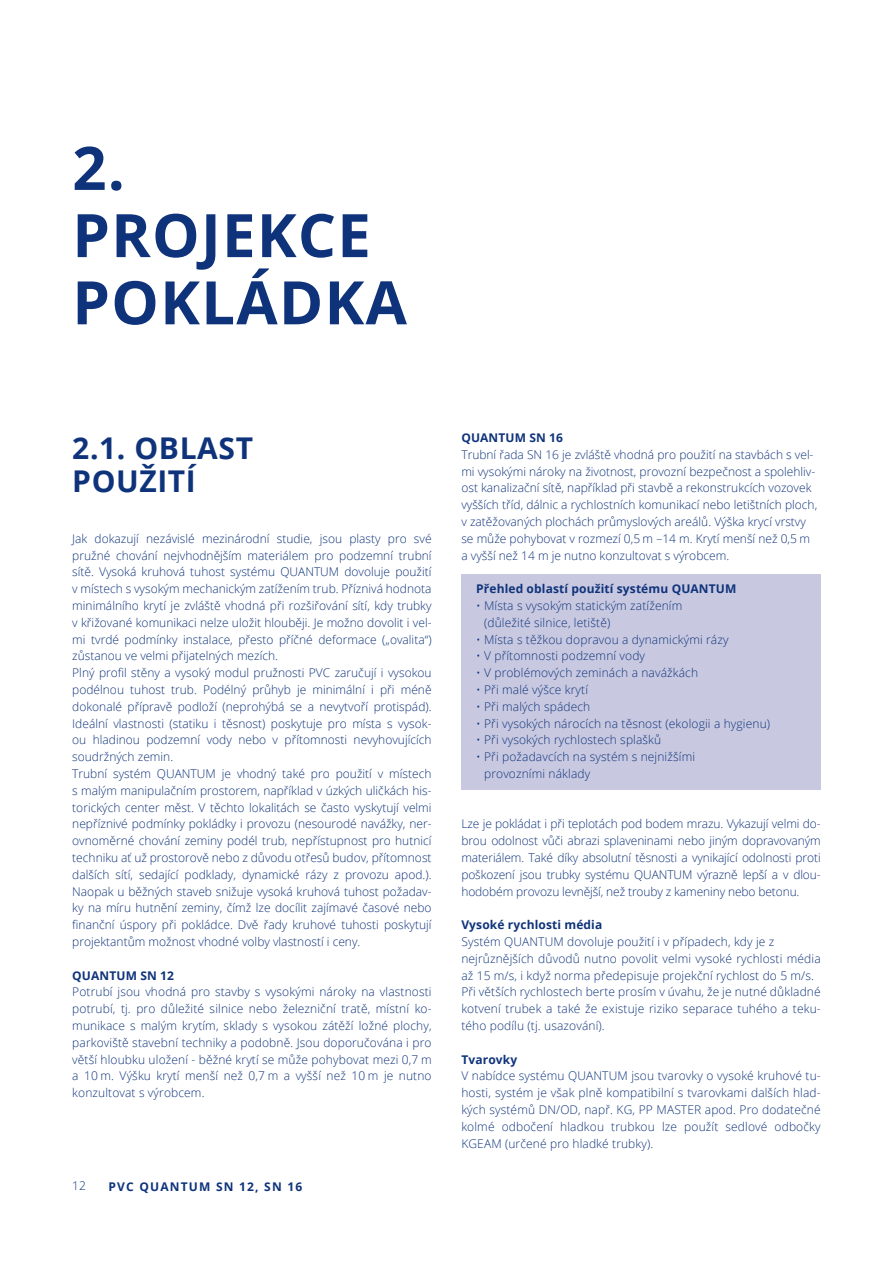
<style>
.page{position:relative;width:893px;height:1263px;background:#fff}
.page>*{position:absolute;margin:0;border:0;box-sizing:border-box;transform-origin:0 0}
.t1{font:700 60px/67.2px "Open Sans";letter-spacing:.02em;color:#0f337b}
.t2{font:700 30px/33.6px "Open Sans";letter-spacing:.02em;color:#0f337b}
.t3{font:300 12px/16.8px "Open Sans";color:#0f337b}
.t4{font:700 12px "Open Sans";letter-spacing:.01em;color:#0f337b}
.t5{font:700 12px "Open Sans";letter-spacing:.1em;color:#0f337b}
</style>
<div class="page">
<div style="left:461px;top:574px;width:360px;height:216px;background:#c8c9e0"></div>
<h1 class="t1" style="left:72px;top:133px;width:336px">2.<br>PROJEKCE<br>POKLÁDKA</h1>
<h2 class="t2" style="left:72px;top:430px;width:182px">2.1. OBLAST<br>POUŽITÍ</h2>
<p class="t3" style="left:72px;top:530px;width:361px">Jak dokazují nezávislé mezinárodní studie, jsou plasty pro své pružné chování nejvhodnějším materiálem pro podzemní trubní sítě. Vysoká kruhová tuhost systému QUANTUM dovoluje použití v místech s vysokým mechanickým zatížením trub. Příznivá hodnota minimálního krytí je zvláště vhodná při rozšiřování sítí, kdy trubky v křižované komunikaci nelze uložit hlouběji. Je možno dovolit i vel&shy;mi tvrdé podmínky instalace, přesto příčné deformace („ovalita“) zůstanou ve velmi přijatelných mezích.<br>Plný profil stěny a vysoký modul pružnosti PVC zaručují i vysokou podélnou tuhost trub. Podélný průhyb je minimální i při méně dokonalé přípravě podloží (neprohýbá se a nevytvoří protispád).<br>Ideální vlastnosti (statiku i těsnost) poskytuje pro místa s vysok&shy;ou hladinou podzemní vody nebo v přítomnosti nevyhovujících soudržných zemin.<br>Trubní systém QUANTUM je vhodný také pro použití v místech s malým manipulačním prostorem, například v úzkých uličkách his&shy;torických center měst. V těchto lokalitách se často vyskytují velmi nepříznivé podmínky pokládky i provozu (nesourodé navážky, ner&shy;ovnoměrné chování zeminy podél trub, nepřístupnost pro hutnicí techniku ať už prostorově nebo z důvodu otřesů budov, přítomnost dalších sítí, sedající podklady, dynamické rázy z provozu apod.).<br>Naopak u běžných staveb snižuje vysoká kruhová tuhost požadav&shy;ky na míru hutnění zeminy, čímž lze docílit zajímavé časové nebo finanční úspory při pokládce. Dvě řady kruhové tuhosti poskytují projektantům možnost vhodné volby vlastností i ceny.</p>
<p class="t4" style="left:72px;top:967px;width:103px">QUANTUM SN 12</p>
<p class="t3" style="left:72px;top:983px;width:361px;text-align:justify">Potrubí jsou vhodná pro stavby s vysokými nároky na vlastnosti potrubí, tj. pro důležité silnice nebo železniční tratě, místní ko&shy;munikace s malým krytím, sklady s vysokou zátěží ložné plochy, parkoviště stavební techniky a podobně. Jsou doporučována i pro větší hloubku uložení - běžné krytí se může pohybovat mezi 0,7 m a 10 m. Výšku krytí menší než 0,7 m a vyšší než 10 m je nutno konzultovat s výrobcem.</p>
<p class="t3" style="left:72px;top:1177px;width:15px">12</p>
<p class="t5" style="left:108px;top:1178px;width:195px">PVC QUANTUM SN 12, SN 16</p>
<p class="t4" style="left:461px;top:429px;width:103px">QUANTUM SN 16</p>
<p class="t3" style="left:461px;top:446px;width:357px">Trubní řada SN 16 je zvláště vhodná pro použití na stavbách s vel&shy;mi vysokými nároky na životnost, provozní bezpečnost a spolehliv&shy;ost kanalizační sítě, například při stavbě a rekonstrukcích vozovek vyšších tříd, dálnic a rychlostních komunikací nebo letištních ploch, v zatěžovaných plochách průmyslových areálů. Výška krycí vrstvy se může pohybovat v rozmezí 0,5 m –14 m. Krytí menší než 0,5 m a vyšší než 14 m je nutno konzultovat s výrobcem.</p>
<p class="t4" style="left:476px;top:580px;width:262px">Přehled oblastí použití systému QUANTUM</p>
<p class="t3" style="left:484px;top:597px;width:200px;text-indent:-8px">• Místa s vysokým statickým zatížením (důležité silnice, letiště)</p>
<p class="t3" style="left:476px;top:630px;width:254px">• Místa s těžkou dopravou a dynamickými rázy</p>
<p class="t3" style="left:476px;top:647px;width:170px">• V přítomnosti podzemní vody</p>
<p class="t3" style="left:476px;top:664px;width:223px">• V problémových zeminách a navážkách</p>
<p class="t3" style="left:476px;top:681px;width:113px">• Při malé výšce krytí</p>
<p class="t3" style="left:476px;top:698px;width:116px">• Při malých spádech</p>
<p class="t3" style="left:476px;top:714px;width:295px">• Při vysokých nárocích na těsnost (ekologii a hygienu)</p>
<p class="t3" style="left:476px;top:731px;width:187px">• Při vysokých rychlostech splašků</p>
<p class="t3" style="left:484px;top:748px;width:212px;text-indent:-8px">• Při požadavcích na systém s nejnižšími provozními náklady</p>
<p class="t3" style="left:461px;top:815px;width:361px;text-align:justify">Lze je pokládat i při teplotách pod bodem mrazu. Vykazují velmi do&shy;brou odolnost vůči abrazi splaveninami nebo jiným dopravovaným materiálem. Také díky absolutní těsnosti a vynikající odolnosti proti poškození jsou trubky systému QUANTUM výrazně lepší a v dlou&shy;hodobém provozu levnější, než trouby z kameniny nebo betonu.</p>
<p class="t4" style="left:461px;top:916px;width:142px">Vysoké rychlosti média</p>
<p class="t3" style="left:461px;top:933px;width:361px">Systém QUANTUM dovoluje použití i v případech, kdy je z nejrůznějších důvodů nutno povolit velmi vysoké rychlosti média až 15 m/s, i když norma předepisuje projekční rychlost do 5 m/s.<br>Při větších rychlostech berte prosím v úvahu, že je nutné důkladné kotvení trubek a také že existuje riziko separace tuhého a teku&shy;tého podílu (tj. usazování).</p>
<p class="t4" style="left:461px;top:1051px;width:57px">Tvarovky</p>
<p class="t3" style="left:461px;top:1067px;width:361px;text-align:justify">V nabídce systému QUANTUM jsou tvarovky o vysoké kruhové tu&shy;hosti, systém je však plně kompatibilní s tvarovkami dalších hlad&shy;kých systémů DN/OD, např. KG, PP MASTER apod. Pro dodatečné kolmé odbočení hladkou trubkou lze použít sedlové odbočky KGEAM (určené pro hladké trubky).</p>
</div>
